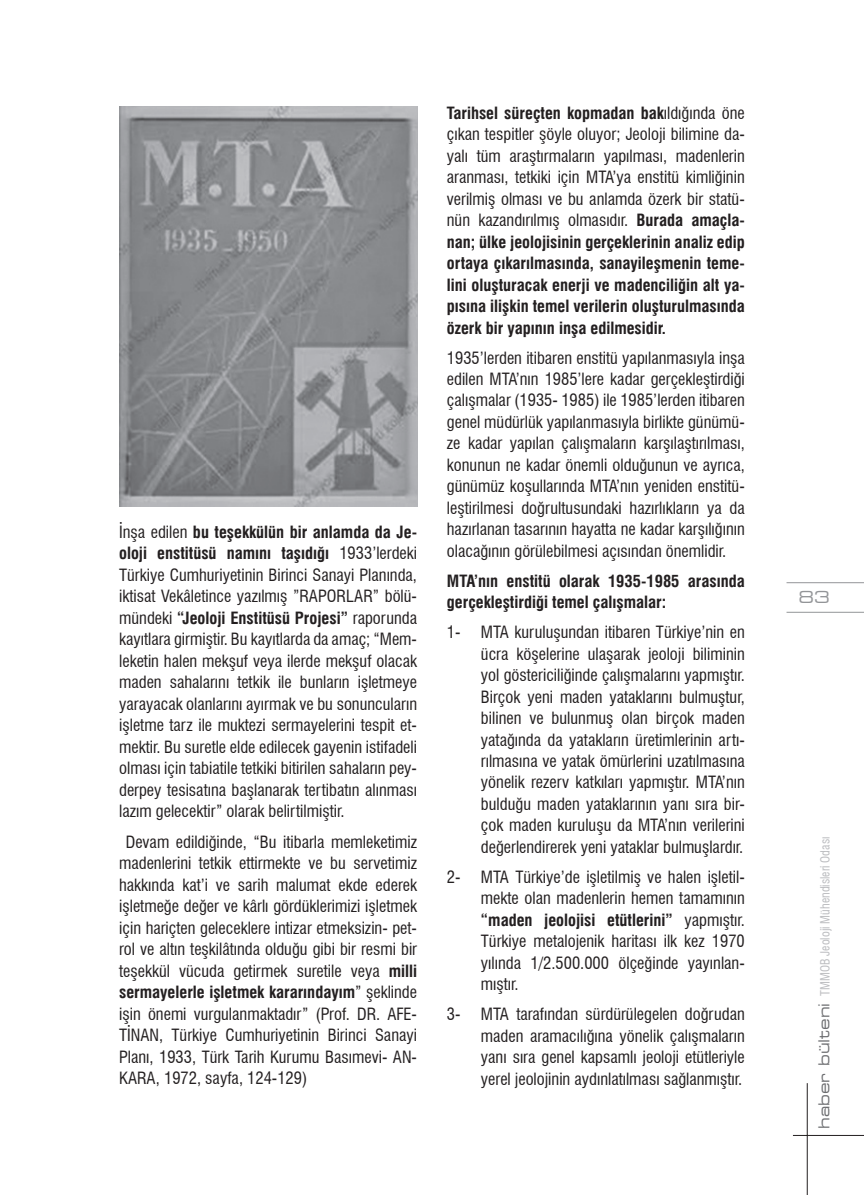
<style>
.page{position:relative;width:864px;height:1195px;background:#fff}
.page>*{position:absolute;margin:0;border:0;box-sizing:border-box;transform-origin:0 0}
.t1{font:condensed 16.5px/21.5px "Swiss 721 BT";color:#231f20;text-align:justify}
.t2{font:700 condensed 16.5px/21.5px "Swiss 721 BT";color:#231f20;text-align:justify}
.t3{font:expanded 16.5px "Square 721 BT";color:#939598}
.t4{font:12px "Swiss 721 Condensed BT";color:#bcbdc0}
.s1{font-weight:700}
.s2{font-weight:400}
.s3{font-family:"Square 721 BT";font-stretch:expanded;font-size:15px;color:#6c6d70}
</style>
<div class="page">
<hr style="left:786px;top:582px;width:77px;height:1px;background:#939598">
<hr style="left:786px;top:612px;width:77px;height:1px;background:#939598">
<hr style="left:792px;top:1135px;width:71px;height:1px;background:#231f20">
<hr style="left:806px;top:1083px;width:1px;height:112px;background:#231f20">
<img style="left:119px;top:106px;width:298px;height:400px">
<p class="t1" style="left:119px;top:521px;width:299px">İnşa edilen <span class="s1">bu teşekkülün bir anlamda da Je&shy;oloji enstitüsü namını taşıdığı</span> 1933’lerdeki Türkiye Cumhuriyetinin Birinci Sanayi Planında, iktisat Vekâletince yazılmış ”RAPORLAR” bölü&shy;mündeki <span class="s1">“Jeoloji Enstitüsü Projesi”</span> raporunda kayıtlara girmiştir. Bu kayıtlarda da amaç; “Mem&shy;leketin halen mekşuf veya ilerde mekşuf olacak maden sahalarını tetkik ile bunların işletmeye yarayacak olanlarını ayırmak ve bu sonuncuların işletme tarz ile muktezi sermayelerini tespit et&shy;mektir. Bu suretle elde edilecek gayenin istifadeli olması için tabiatile tetkiki bitirilen sahaların pey&shy;derpey tesisatına başlanarak tertibatın alınması lazım gelecektir” olarak belirtilmiştir.</p>
<p class="t1" style="left:119px;top:831px;width:299px;text-indent:7px">Devam edildiğinde, “Bu itibarla memleketimiz madenlerini tetkik ettirmekte ve bu servetimiz hakkında kat’i ve sarih malumat ekde ederek işletmeğe değer ve kârlı gördüklerimizi işletmek için hariçten geleceklere intizar etmeksizin- pet&shy;rol ve altın teşkilâtında olduğu gibi bir resmi bir teşekkül vücuda getirmek suretile veya <span class="s1">milli sermayelerle işletmek kararındayım</span>” şeklinde işin önemi vurgulanmaktadır” (Prof. DR. AFE-TİNAN, Türkiye Cumhuriyetinin Birinci Sanayi Planı, 1933, Türk Tarih Kurumu Basımevi- AN-KARA, 1972, sayfa, 124-129)</p>
<p class="t2" style="left:446px;top:102px;width:299px">Tarihsel süreçten kopmadan bak<span class="s2">ıldığında öne çıkan tespitler şöyle oluyor; Jeoloji bilimine da&shy;yalı tüm araştırmaların yapılması, madenlerin aranması, tetkiki için MTA’ya enstitü kimliğinin verilmiş olması ve bu anlamda özerk bir statü&shy;nün kazandırılmış olmasıdır.</span> Burada amaçla&shy;nan; ülke jeolojisinin gerçeklerinin analiz edip ortaya çıkarılmasında, sanayileşmenin teme&shy;lini oluşturacak enerji ve madenciliğin alt ya&shy;pısına ilişkin temel verilerin oluşturulmasında özerk bir yapının inşa edilmesidir.</p>
<p class="t1" style="left:446px;top:347px;width:299px">1935’lerden itibaren enstitü yapılanmasıyla inşa edilen MTA’nın 1985’lere kadar gerçekleştirdiği çalışmalar (1935- 1985) ile 1985’lerden itibaren genel müdürlük yapılanmasıyla birlikte günümü&shy;ze kadar yapılan çalışmaların karşılaştırılması, konunun ne kadar önemli olduğunun ve ayrıca, günümüz koşullarında MTA’nın yeniden enstitü&shy;leştirilmesi doğrultusundaki hazırlıkların ya da hazırlanan tasarının hayatta ne kadar karşılığının olacağının görülebilmesi açısından önemlidir.</p>
<p class="t2" style="left:446px;top:570px;width:299px">MTA’nın enstitü olarak 1935-1985 arasında gerçekleştirdiği temel çalışmalar:</p>
<p class="t1" style="left:480px;top:621px;width:265px;text-indent:-34px">1- MTA kuruluşundan itibaren Türkiye’nin en ücra köşelerine ulaşarak jeoloji biliminin yol göstericiliğinde çalışmalarını yapmıştır.<br>Birçok yeni maden yataklarını bulmuştur, bilinen ve bulunmuş olan birçok maden yatağında da yatakların üretimlerinin artı&shy;rılmasına ve yatak ömürlerini uzatılmasına yönelik rezerv katkıları yapmıştır. MTA’nın bulduğu maden yataklarının yanı sıra bir&shy;çok maden kuruluşu da MTA’nın verilerini değerlendirerek yeni yataklar bulmuşlardır.</p>
<p class="t1" style="left:480px;top:866px;width:265px;text-indent:-34px">2- MTA Türkiye’de işletilmiş ve halen işletil&shy;mekte olan madenlerin hemen tamamının <span class="s1">“maden jeolojisi etütlerini”</span> yapmıştır.<br>Türkiye metalojenik haritası ilk kez 1970 yılında 1/2.500.000 ölçeğinde yayınlan&shy;mıştır.</p>
<p class="t1" style="left:480px;top:1003px;width:265px;text-indent:-34px">3- MTA tarafından sürdürülegelen doğrudan maden aramacılığına yönelik çalışmaların yanı sıra genel kapsamlı jeoloji etütleriyle yerel jeolojinin aydınlatılması sağlanmıştır.</p>
<p class="t3" style="left:798px;top:588px;width:33px">83</p>
<p class="t4" style="left:817px;top:1129px;width:294px;rotate:-90deg"><span class="s3">haber bülteni</span> TMMOB Jeoloji Mühendisleri Odasý</p>
</div>
